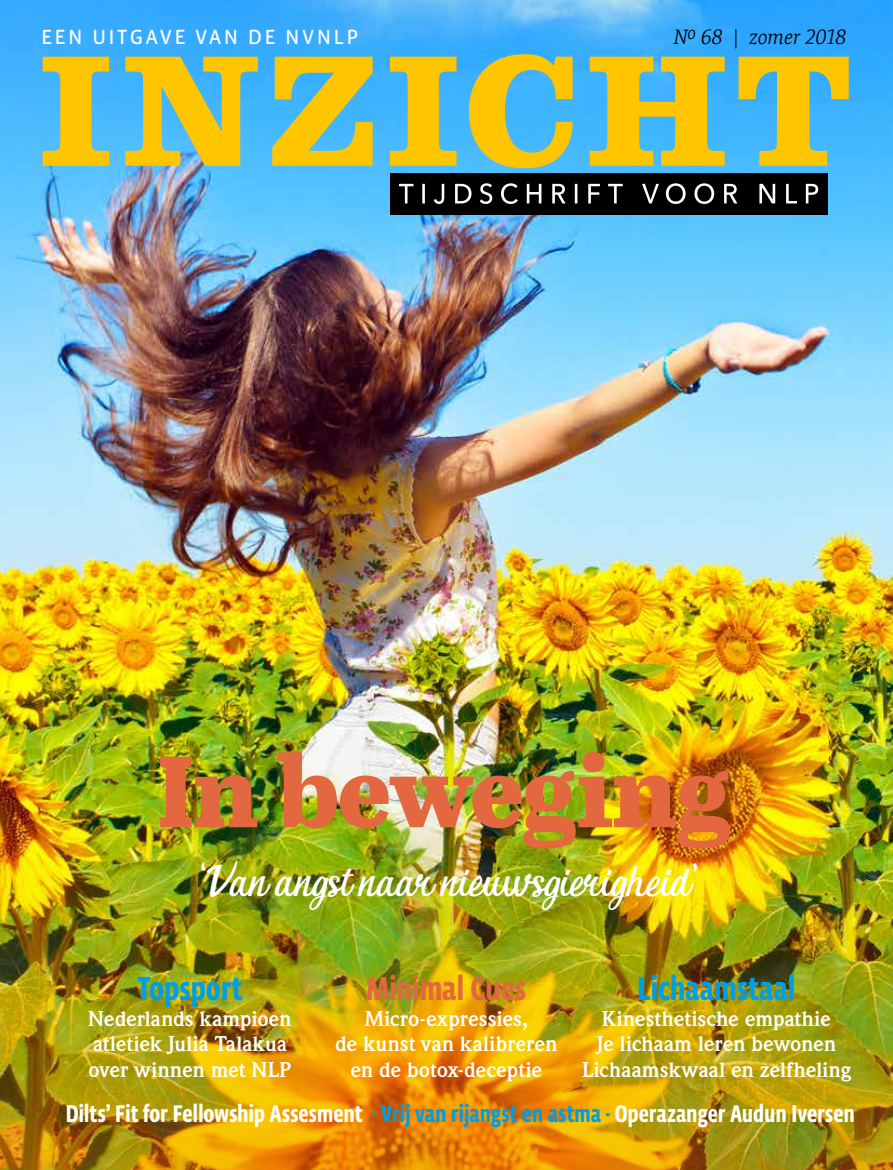
<style>
.page{position:relative;width:893px;height:1170px;background:#fff}
.page>*{position:absolute;margin:0;border:0;box-sizing:border-box;transform-origin:0 0}
.t1{font:800 100.5px "Abril Text";letter-spacing:-.02em;color:#e3673f}
.t2{font:42px "Carioca";letter-spacing:.02em;color:#fff}
.t3{font:700 34.2px "Vista Sans Nar OTCE";letter-spacing:-.01em;color:#009fe3}
.t4{font:700 34.2px "Vista Sans Nar OTCE";letter-spacing:-.01em;color:#e3673f}
.t5{font:700 24.75px "Vista Sans Nar OTCE";letter-spacing:-.01em;color:#fff}
.t6{font:700 21px/25.5px "Weidemann";letter-spacing:-.005em;color:#fff;text-align:center}
.t7{font:21px "Vista Sans OTCE";letter-spacing:.11em;color:#fff}
.t8{font:italic 300 21px "Expo Serif Pro";letter-spacing:-.01em;color:#000}
.s1{color:#009fe3}
</style>
<div class="page">
<img style="left:0;top:0;width:893px;height:816px">
<img style="left:0;top:816px;width:893px;height:353px">
<div style="left:390px;top:173px;width:437px;height:42px;background:#000"></div>
<svg style="left:399px;top:183px;width:419px;height:21px"></svg>
<svg style="left:43px;top:54px;width:806px;height:114px;background:#a1bc7c"></svg>
<p class="t7" style="left:41px;top:25px;width:319px">EEN UITGAVE VAN DE NVNLP</p>
<p class="t8" style="left:674px;top:24px;width:174px">N<sup>o</sup> 68 | zomer 2018</p>
<h1 class="t1" style="left:158px;top:717px;width:576px">In beweging</h1>
<h2 class="t2" style="left:194px;top:857px;width:506px">‘Van angst naar nieuwsgierigheid’</h2>
<h3 class="t3" style="left:137px;top:969px;width:107px">Topsport</h3>
<p class="t6" style="left:88px;top:1006px;width:205px;text-align:left">Nederlands kampioen atletiek Julia Talakua over winnen met NLP</p>
<h3 class="t4" style="left:366px;top:969px;width:162px">Minimal Cues</h3>
<p class="t6" style="left:335px;top:1006px;width:224px">Micro-expressies,<br>de kunst van kalibreren en de botox-deceptie</p>
<h3 class="t3" style="left:637px;top:969px;width:160px">Lichaamstaal</h3>
<p class="t6" style="left:582px;top:1006px;width:271px">Kinesthetische empathie<br>Je lichaam leren bewonen<br>Lichaamskwaal en zelfheling</p>
<p class="t5" style="left:65px;top:1099px;width:791px">Dilts’ Fit for Fellowship Assesment <span class="s1">- Vrij van rijangst en astma -</span> Operazanger Audun Iversen</p>
</div>
